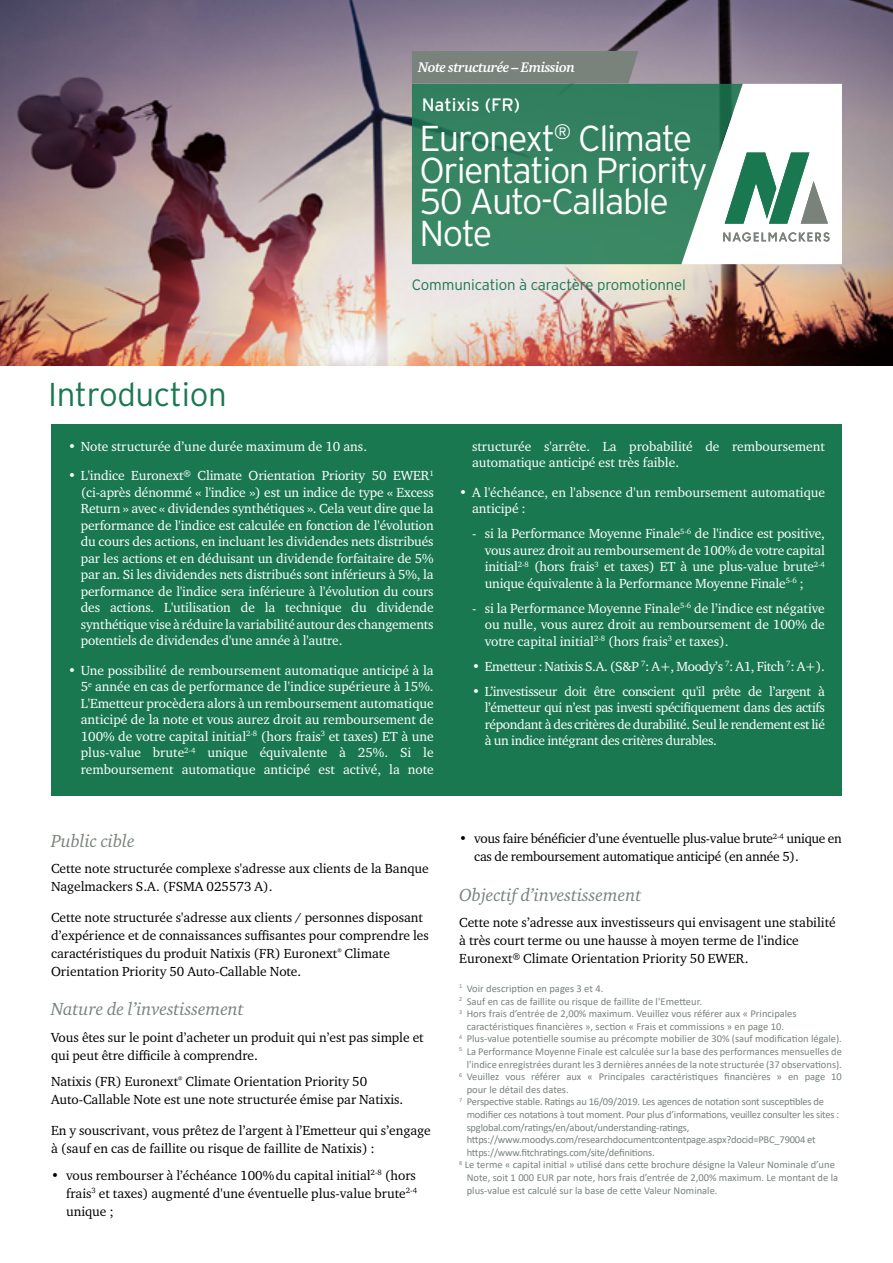
<style>
.page{position:relative;width:893px;height:1263px;background:#fff}
.page>*{position:absolute;margin:0;border:0;box-sizing:border-box;transform-origin:0 0}
.t1{font:300 36px/31.5px "Interstate";letter-spacing:-.04em;color:#fff}
.t2{font:300 33px "Interstate";letter-spacing:-.01em;color:#1a7851}
.t3{font:italic 18px "Charter ITC Std";color:#79837c}
.t4{font:18px "Interstate";color:#fff}
.t5{font:300 15px "Interstate";letter-spacing:-.01em;color:#1a7851}
.t6{font:italic 700 14.25px "Charter ITC Std";letter-spacing:-.035em;color:#fff}
.t7{font:13.5px/16.5px "Charter ITC Std";color:#fff;text-align:justify}
.t8{font:13.5px/18px "Charter ITC Std";color:#000}
.t9{font:13.5px/18px "Charter ITC Std";letter-spacing:-.02em;color:#000}
.t10{font:13.5px "Charter ITC Std";letter-spacing:-.025em;color:#fff}
.t11{font:10.5px "Calibri";color:#79837c}
.t12{font:10.5px "Calibri";letter-spacing:-.02em;color:#79837c}
</style>
<div class="page">
<img style="left:0;top:0;width:893px;height:366px">
<div style="left:51px;top:424px;width:791px;height:371px;background:#1a7851"></div>
<div style="left:412px;top:84px;width:269px;height:180px;background:#368461"></div>
<div style="left:412px;top:51px;width:226px;height:32px;background:#79837c"></div>
<svg style="left:681px;top:84px;width:161px;height:180px"></svg>
<p class="t6" style="left:418px;top:59px;width:158px">Note structurée – Emission</p>
<h3 class="t4" style="left:422px;top:94px;width:100px">Natixis (FR)</h3>
<h1 class="t1" style="left:420px;top:122px;width:289px">Euronext<sup>®</sup> Climate<br>Orientation Priority<br>50 Auto-Callable<br>Note</h1>
<h2 class="t2" style="left:48px;top:375px;width:180px">Introduction</h2>
<p class="t5" style="left:412px;top:275px;width:276px">Communication à caractère promotionnel</p>
<p class="t7" style="left:68px;top:438px;width:301px">• Note structurée d’une durée maximum de 10 ans.</p>
<p class="t7" style="left:81px;top:467px;width:354px;text-indent:-13px">• L'indice Euronext® Climate Orientation Priority 50 EWER<sup>1 </sup>(ci-après dénommé « l'indice ») est un indice de type « Excess Return » avec « dividendes synthétiques ». Cela veut dire que la performance de l'indice est calculée en fonction de l'évolution du cours des actions, en incluant les dividendes nets distribués par les actions et en déduisant un dividende forfaitaire de 5% par an. Si les dividendes nets distribués sont inférieurs à 5%, la performance de l'indice sera inférieure à l'évolution du cours des actions. L'utilisation de la technique du dividende synthétique vise à réduire la variabilité autour des changements potentiels de dividendes d'une année à l'autre.</p>
<p class="t7" style="left:81px;top:661px;width:354px;text-indent:-13px">• Une possibilité de remboursement automatique anticipé à la 5<sup>e</sup> année en cas de performance de l'indice supérieure à 15%.<br>L'Emetteur procèdera alors à un remboursement automatique anticipé de la note et vous aurez droit au remboursement de 100% de votre capital initial<sup>2-8</sup> (hors frais<sup>3</sup> et taxes) ET à une plus-value brute<sup>2-4</sup> unique équivalente à 25%. Si le remboursement automatique anticipé est activé, la note</p>
<h3 class="t3" style="left:51px;top:829px;width:85px">Public cible</h3>
<p class="t8" style="left:51px;top:859px;width:379px">Cette note structurée complexe s'adresse aux clients de la Banque<br>Nagelmackers S.A. (FSMA 025573 A).</p>
<p class="t8" style="left:51px;top:908px;width:379px">Cette note structurée s'adresse aux clients / personnes disposant d’expérience et de connaissances suffisantes pour comprendre les caractéristiques du produit Natixis (FR) Euronext<sup>®</sup> Climate Orientation Priority 50 Auto-Callable Note.</p>
<h3 class="t3" style="left:51px;top:998px;width:194px">Nature de l’investissement</h3>
<p class="t8" style="left:51px;top:1028px;width:374px">Vous êtes sur le point d’acheter un produit qui n’est pas simple et qui peut être difficile à comprendre.</p>
<p class="t8" style="left:51px;top:1072px;width:354px">Natixis (FR) Euronext<sup>®</sup> Climate Orientation Priority 50<br>Auto-Callable Note est une note structurée émise par Natixis.</p>
<p class="t8" style="left:51px;top:1121px;width:381px">En y souscrivant, vous prêtez de l’argent à l’Emetteur qui s’engage à (sauf en cas de faillite ou risque de faillite de Natixis) :</p>
<p class="t8" style="left:66px;top:1166px;width:353px;text-align:justify;text-indent:-15px">• vous rembourser à l’échéance 100%du capital initial<sup>2-8</sup> (hors frais<sup>3</sup> et taxes) augmenté d'une éventuelle plus-value brute<sup>2-4 </sup>unique ;</p>
<p class="t7" style="left:472px;top:438px;width:354px">structurée s'arrête. La probabilité de remboursement automatique anticipé est très faible.</p>
<p class="t7" style="left:472px;top:484px;width:354px;text-indent:-13px">• A l'échéance, en l'absence d'un remboursement automatique anticipé :</p>
<p class="t7" style="left:485px;top:525px;width:342px;text-indent:-13px">- si la Performance Moyenne Finale<sup>5-6</sup> de l'indice est positive, vous aurez droit au remboursement de 100% de votre capital initial<sup>2-8</sup> (hors frais<sup>3</sup> et taxes) ET à une plus-value brute<sup>2-4 </sup>unique équivalente à la Performance Moyenne Finale<sup>5-6</sup> ;</p>
<p class="t7" style="left:485px;top:600px;width:342px;text-indent:-13px">- si la Performance Moyenne Finale<sup>5-6</sup> de l’indice est négative ou nulle, vous aurez droit au remboursement de 100% de votre capital initial<sup>2-8</sup> (hors frais<sup>3</sup> et taxes).</p>
<p class="t10" style="left:472px;top:658px;width:354px">• Emetteur : Natixis S.A. (S&amp;P <sup>7</sup>: A+, Moody’s <sup>7</sup>: A1, Fitch <sup>7</sup>: A+).</p>
<p class="t7" style="left:485px;top:683px;width:342px;text-indent:-13px">• L’investisseur doit être conscient qu'il prête de l’argent à l’émetteur qui n’est pas investi spécifiquement dans des actifs répondant à des critères de durabilité. Seul le rendement est lié à un indice intégrant des critères durables.</p>
<p class="t9" style="left:474px;top:829px;width:369px;text-indent:-15px">• vous faire bénéficier d’une éventuelle plus-value brute<sup>2-4</sup> unique en cas de remboursement automatique anticipé (en année 5).</p>
<h3 class="t3" style="left:459px;top:883px;width:184px">Objectif d’investissement</h3>
<p class="t8" style="left:459px;top:913px;width:378px">Cette note s’adresse aux investisseurs qui envisagent une stabilité à très court terme ou une hausse à moyen terme de l'indice<br>Euronext® Climate Orientation Priority 50 EWER.</p>
<p class="t11" style="left:459px;top:981px;width:146px"><sup>1</sup> Voir description en pages 3 et 4.</p>
<p class="t11" style="left:459px;top:994px;width:244px"><sup>2</sup> Sauf en cas de faillite ou risque de faillite de l'Emetteur.</p>
<p class="t11" style="left:459px;top:1006px;width:339px"><sup>3</sup> Hors frais d’entrée de 2,00% maximum. Veuillez vous référer aux « Principales</p>
<p class="t11" style="left:467px;top:1019px;width:319px">caractéristiques financières », section « Frais et commissions » en page 10.</p>
<p class="t11" style="left:459px;top:1031px;width:384px"><sup>4</sup> Plus-value potentielle soumise au précompte mobilier de 30% (sauf modification légale).</p>
<p class="t11" style="left:459px;top:1044px;width:384px"><sup>5</sup> La Performance Moyenne Finale est calculée sur la base des performances mensuelles de</p>
<p class="t11" style="left:467px;top:1057px;width:377px">l'indice enregistrées durant les 3 dernières années de la note structurée (37 observations).</p>
<p class="t11" style="left:459px;top:1069px;width:384px"><sup>6</sup> Veuillez vous référer aux « Principales caractéristiques financières » en page 10</p>
<p class="t11" style="left:467px;top:1082px;width:103px">pour le détail des dates.</p>
<p class="t12" style="left:459px;top:1094px;width:366px"><sup>7</sup> Perspective stable. Ratings au 16/09/2019. Les agences de notation sont susceptibles de</p>
<p class="t12" style="left:467px;top:1107px;width:374px">modifier ces notations à tout moment. Pour plus d’informations, veuillez consulter les sites :</p>
<p class="t12" style="left:467px;top:1120px;width:224px">spglobal.com/ratings/en/about/understanding-ratings,</p>
<p class="t12" style="left:467px;top:1132px;width:350px">https://www.moodys.com/researchdocumentcontentpage.aspx?docid=PBC_79004 et</p>
<p class="t12" style="left:467px;top:1145px;width:189px">https://www.fitchratings.com/site/definitions.</p>
<p class="t11" style="left:459px;top:1157px;width:377px"><sup>8</sup> Le terme « capital initial » utilisé dans cette brochure désigne la Valeur Nominale d’une</p>
<p class="t11" style="left:467px;top:1170px;width:373px">Note, soit 1 000 EUR par note, hors frais d’entrée de 2,00% maximum. Le montant de la</p>
<p class="t11" style="left:467px;top:1183px;width:252px">plus-value est calculé sur la base de cette Valeur Nominale.</p>
</div>
